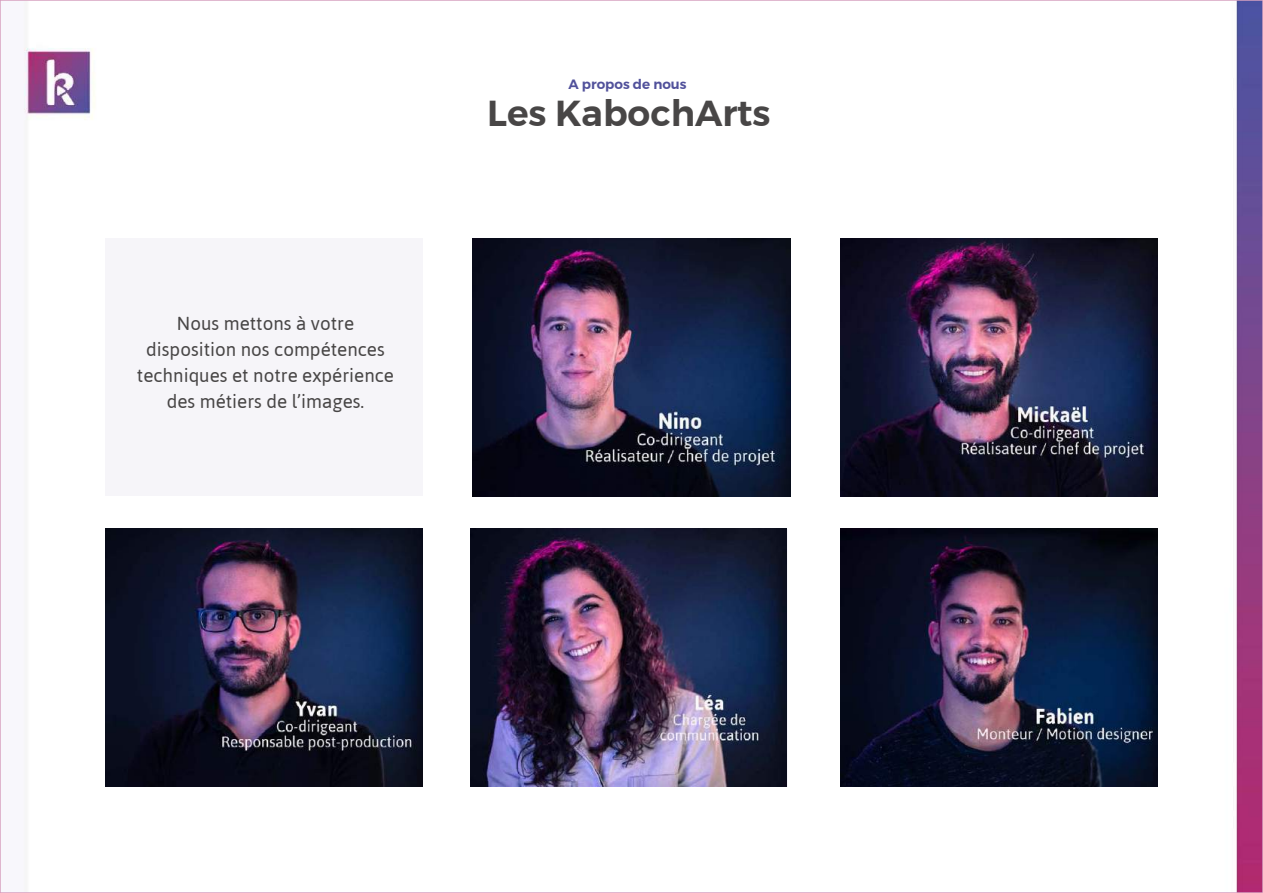
<style>
.page{position:relative;width:1263px;height:893px;background:#fff}
.page>*{position:absolute;margin:0;border:0;box-sizing:border-box;transform-origin:0 0}
.t1{font:600 36px "Montserrat";color:#484646}
.t2{font:18.75px/26px "Asap";color:#484646;text-align:center}
.t3{font:600 13.5px "Montserrat";color:#51519b}
</style>
<div class="page">
<img style="left:24px;top:3px;width:1236px;height:887px">
<img style="left:473px;top:238px;width:317px;height:258px">
<img style="left:840px;top:238px;width:317px;height:258px">
<div style="left:105px;top:238px;width:318px;height:258px;background:#f6f5f9"></div>
<img style="left:105px;top:529px;width:318px;height:258px">
<img style="left:470px;top:529px;width:317px;height:258px">
<img style="left:840px;top:529px;width:317px;height:258px">
<p class="t2" style="left:137px;top:310px;width:259px">Nous mettons à votre disposition nos compétences techniques et notre expérience des métiers de l’images.</p>
<p class="t3" style="left:568px;top:74px;width:120px">A propos de nous</p>
<h1 class="t1" style="left:487px;top:85px;width:285px">Les KabochArts</h1>
</div>
